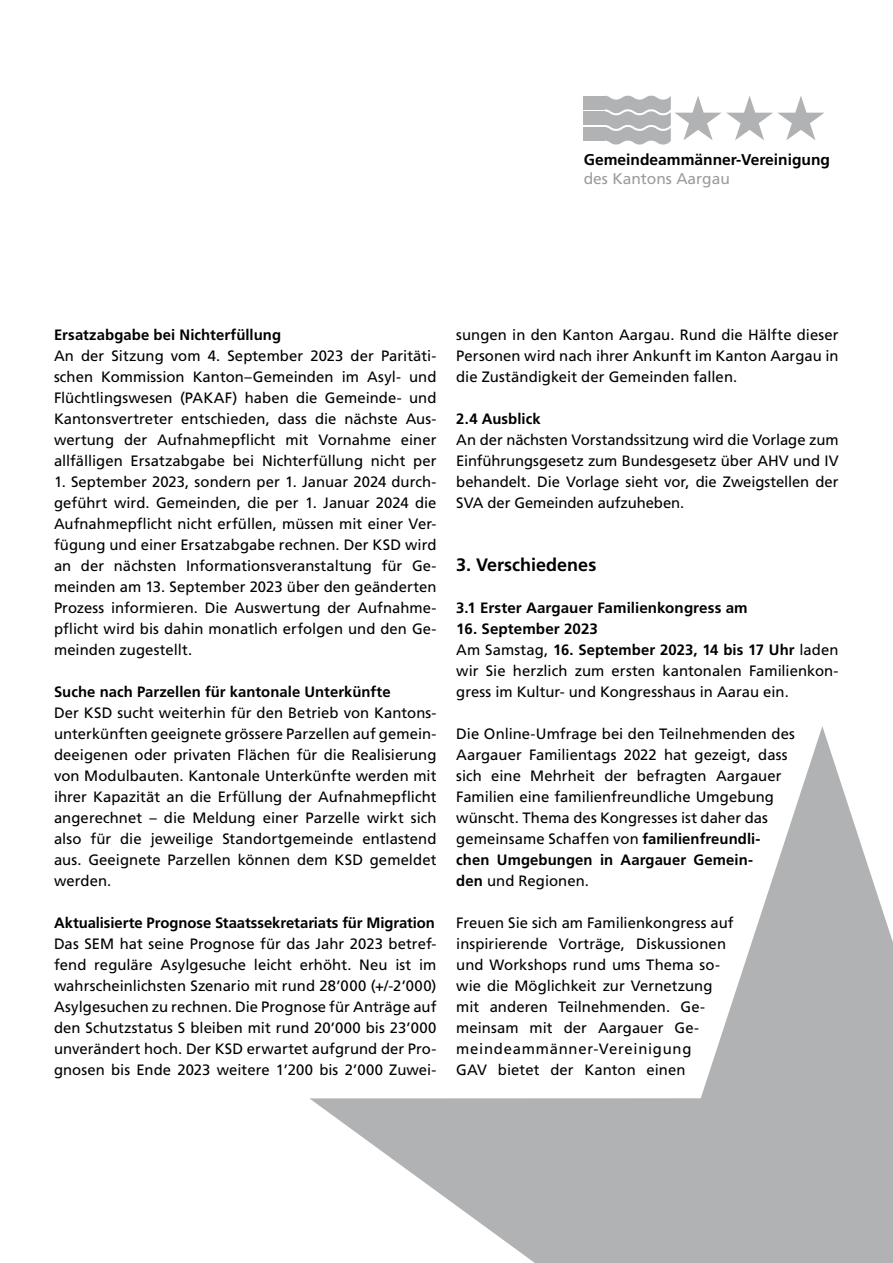
<style>
.page{position:relative;width:893px;height:1263px;background:#fff}
.page>*{position:absolute;margin:0;border:0;box-sizing:border-box;transform-origin:0 0}
.t1{font:700 18px "Frutiger LT Std";color:#000}
.t2{font:700 15.6px "Frutiger LT Std";color:#000}
.t3{font:15.6px "Frutiger LT Std";color:#9c9c9d}
.t4{font:15px/21px "Frutiger LT Std";letter-spacing:.005em;color:#000;text-align:justify}
.t5{font:700 15px "Frutiger LT Std";color:#000}
.s1{font-weight:700}
</style>
<div class="page">
<svg style="left:604px;top:96px;width:220px;height:49px"></svg>
<div style="left:584px;top:96px;width:21px;height:13px;background:#b1b2b3"></div>
<div style="left:584px;top:111px;width:21px;height:14px;background:#b1b2b3"></div>
<div style="left:584px;top:127px;width:21px;height:13px;background:#b1b2b3"></div>
<svg style="left:309px;top:726px;width:584px;height:537px"></svg>
<p class="t2" style="left:584px;top:151px;width:248px">Gemeindeammänner-Vereinigung</p>
<p class="t3" style="left:584px;top:170px;width:148px">des Kantons Aargau</p>
<p class="t5" style="left:54px;top:326px;width:229px">Ersatzabgabe bei Nichterfüllung</p>
<p class="t4" style="left:54px;top:346px;width:384px">An der Sitzung vom 4. September 2023 der Paritäti&shy;schen Kommission Kanton–Gemeinden im Asyl- und Flüchtlingswesen (PAKAF) haben die Gemeinde- und Kantonsvertreter entschieden, dass die nächste Aus&shy;wertung der Aufnahmepflicht mit Vornahme einer allfälligen Ersatzabgabe bei Nichterfüllung nicht per</p>
<p class="t4" style="left:54px;top:472px;width:384px">1. September 2023, sondern per 1. Januar 2024 durch&shy;geführt wird. Gemeinden, die per 1. Januar 2024 die Aufnahmepflicht nicht erfüllen, müssen mit einer Ver&shy;fügung und einer Ersatzabgabe rechnen. Der KSD wird an der nächsten Informationsveranstaltung für Ge&shy;meinden am 13. September 2023 über den geänderten Prozess informieren. Die Auswertung der Aufnahme&shy;pflicht wird bis dahin monatlich erfolgen und den Ge&shy;meinden zugestellt.</p>
<p class="t5" style="left:54px;top:683px;width:338px">Suche nach Parzellen für kantonale Unterkünfte</p>
<p class="t4" style="left:54px;top:703px;width:384px">Der KSD sucht weiterhin für den Betrieb von Kantons&shy;unterkünften geeignete grössere Parzellen auf gemein&shy;deeigenen oder privaten Flächen für die Realisierung von Modulbauten. Kantonale Unterkünfte werden mit ihrer Kapazität an die Erfüllung der Aufnahmepflicht angerechnet – die Meldung einer Parzelle wirkt sich also für die jeweilige Standortgemeinde entlastend aus. Geeignete Parzellen können dem KSD gemeldet werden.</p>
<p class="t5" style="left:54px;top:914px;width:382px">Aktualisierte Prognose Staatssekretariats für Migration</p>
<p class="t4" style="left:54px;top:934px;width:384px">Das SEM hat seine Prognose für das Jahr 2023 betref&shy;fend reguläre Asylgesuche leicht erhöht. Neu ist im wahrscheinlichsten Szenario mit rund 28’000 (+/-2’000)<br>Asylgesuchen zu rechnen. Die Prognose für Anträge auf den Schutzstatus S bleiben mit rund 20’000 bis 23’000 unverändert hoch. Der KSD erwartet aufgrund der Pro&shy;gnosen bis Ende 2023 weitere 1’200 bis 2’000 Zuwei-</p>
<p class="t4" style="left:456px;top:325px;width:384px">sungen in den Kanton Aargau. Rund die Hälfte dieser Personen wird nach ihrer Ankunft im Kanton Aargau in die Zuständigkeit der Gemeinden fallen.</p>
<p class="t5" style="left:456px;top:410px;width:86px">2.4 Ausblick</p>
<p class="t4" style="left:456px;top:430px;width:384px">An der nächsten Vorstandssitzung wird die Vorlage zum Einführungsgesetz zum Bundesgesetz über AHV und IV behandelt. Die Vorlage sieht vor, die Zweigstellen der SVA der Gemeinden aufzuheben.</p>
<p class="t1" style="left:456px;top:554px;width:142px">3. Verschiedenes</p>
<p class="t5" style="left:456px;top:599px;width:293px">3.1 Erster Aargauer Familienkongress am</p>
<p class="t4" style="left:456px;top:619px;width:384px;text-align:left"><span class="s1">16. September 2023<br></span>Am Samstag, <span class="s1">16. September 2023, 14 bis 17 Uhr</span> laden wir Sie herzlich zum ersten kantonalen Familienkon&shy;gress im Kultur- und Kongresshaus in Aarau ein.</p>
<p class="t4" style="left:456px;top:724px;width:340px;text-align:left">Die Online-Umfrage bei den Teilnehmenden des Aargauer Familientags 2022 hat gezeigt, dass sich eine Mehrheit der befragten Aargauer Familien eine familienfreundliche Umgebung wünscht. Thema des Kongresses ist daher das gemeinsame Schaffen von <span class="s1">familienfreundli&shy;chen Umgebungen in Aargauer Gemein-<br>den</span> und Regionen.</p>
<p class="t4" style="left:456px;top:913px;width:279px;text-align:left">Freuen Sie sich am Familienkongress auf inspirierende Vorträge, Diskussionen und Workshops rund ums Thema so&shy;wie die Möglichkeit zur Vernetzung mit anderen Teilnehmenden. Ge&shy;meinsam mit der Aargauer Ge&shy;meindeammänner-Vereinigung<br>GAV bietet der Kanton einen</p>
</div>
